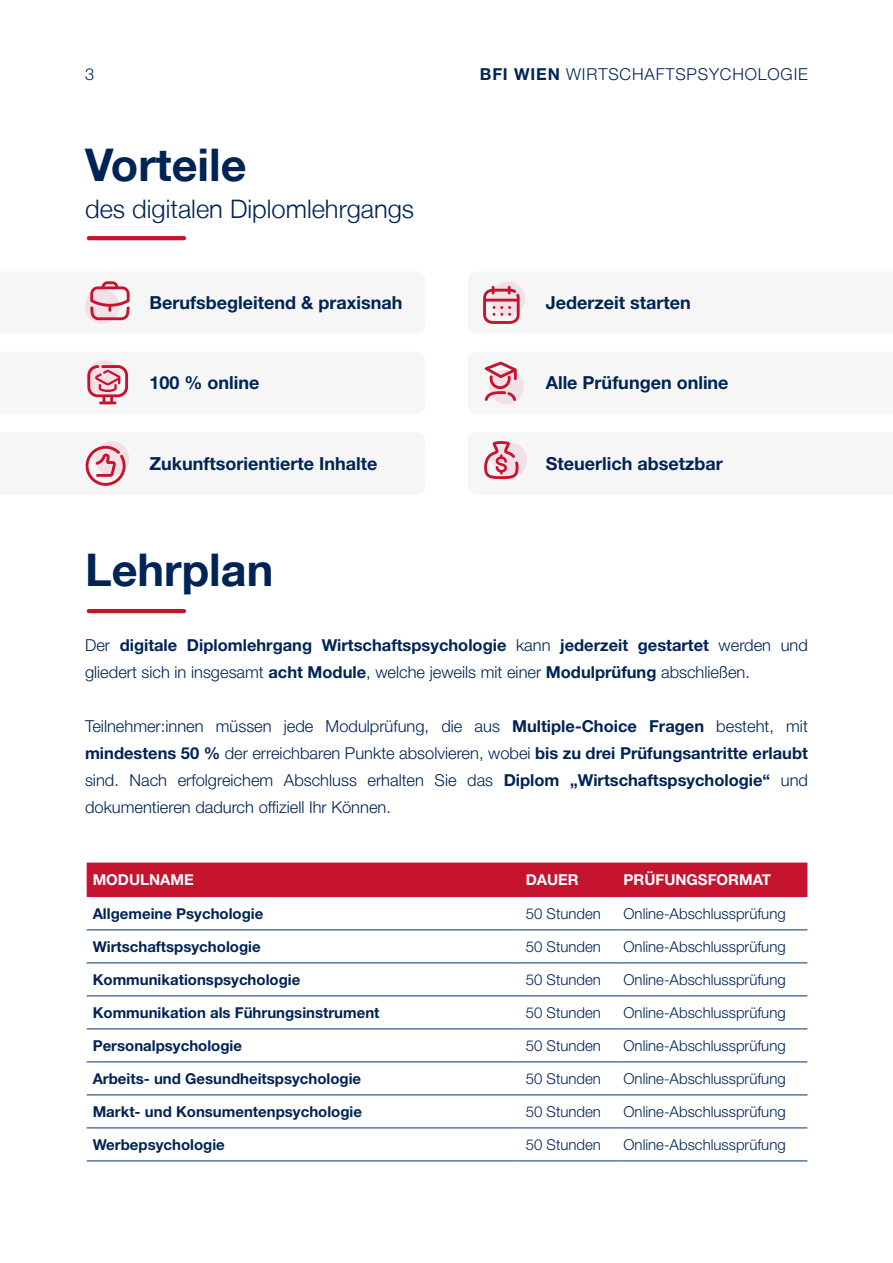
<style>
.page{position:relative;width:893px;height:1263px;background:#fff}
.page>*{position:absolute;margin:0;border:0;box-sizing:border-box;transform-origin:0 0}
.t1{font:700 45px "Helvetica Neue LT";color:#002455}
.t2{font:300 25.5px "Helvetica Neue LT";color:#002455}
.t3{font:700 18px "Helvetica Neue LT Std";color:#002455}
.t4{font:300 16.5px/27px "Helvetica Neue LT Std";color:#002455;text-align:justify}
.t5{font:700 16.5px/27px "Helvetica Neue LT Std";color:#002455}
.t6{font:300 16.5px "Helvetica Neue LT Std";letter-spacing:.05em;color:#002455}
.t7{font:300 15px "Helvetica Neue LT Std";color:#002455}
.t8{font:700 15px "Helvetica Neue LT Std";color:#002455}
.t9{font:700 15px "Helvetica Neue LT Std";color:#fff}
.s1{font-weight:700}
.s2{font-weight:300}
</style>
<div class="page">
<svg style="left:85px;top:281px;width:45px;height:43px"></svg>
<svg style="left:85px;top:441px;width:45px;height:45px"></svg>
<svg style="left:483px;top:281px;width:43px;height:43px"></svg>
<svg style="left:484px;top:441px;width:44px;height:39px"></svg>
<svg style="left:86px;top:360px;width:43px;height:45px"></svg>
<svg style="left:484px;top:361px;width:40px;height:44px"></svg>
<hr style="left:89px;top:609px;width:95px;height:4px;background:#c6142f">
<div style="left:87px;top:862px;width:720px;height:35px;background:#c6142f"></div>
<hr style="left:87px;top:930px;width:433px;height:1px;background:#00346f">
<hr style="left:87px;top:963px;width:433px;height:1px;background:#00346f">
<hr style="left:87px;top:996px;width:433px;height:1px;background:#00346f">
<hr style="left:87px;top:1029px;width:433px;height:1px;background:#00346f">
<hr style="left:87px;top:1062px;width:433px;height:1px;background:#00346f">
<hr style="left:87px;top:1095px;width:433px;height:1px;background:#00346f">
<hr style="left:520px;top:930px;width:97px;height:1px;background:#00346f">
<hr style="left:520px;top:963px;width:97px;height:1px;background:#00346f">
<hr style="left:520px;top:996px;width:97px;height:1px;background:#00346f">
<hr style="left:520px;top:1029px;width:97px;height:1px;background:#00346f">
<hr style="left:520px;top:1062px;width:97px;height:1px;background:#00346f">
<hr style="left:520px;top:1095px;width:97px;height:1px;background:#00346f">
<hr style="left:617px;top:930px;width:190px;height:1px;background:#00346f">
<hr style="left:617px;top:963px;width:190px;height:1px;background:#00346f">
<hr style="left:617px;top:996px;width:190px;height:1px;background:#00346f">
<hr style="left:617px;top:1029px;width:190px;height:1px;background:#00346f">
<hr style="left:617px;top:1062px;width:190px;height:1px;background:#00346f">
<hr style="left:617px;top:1095px;width:190px;height:1px;background:#00346f">
<hr style="left:87px;top:1128px;width:433px;height:1px;background:#00346f">
<hr style="left:87px;top:1161px;width:433px;height:1px;background:#00346f">
<hr style="left:520px;top:1128px;width:97px;height:1px;background:#00346f">
<hr style="left:520px;top:1161px;width:97px;height:1px;background:#00346f">
<hr style="left:617px;top:1128px;width:190px;height:1px;background:#00346f">
<hr style="left:617px;top:1161px;width:190px;height:1px;background:#00346f">
<hr style="left:89px;top:236px;width:95px;height:4px;background:#c6142f">
<p class="t4" style="left:85px;top:61px;width:11px">3</p>
<p class="t6" style="left:480px;top:64px;width:330px"><span class="s1">BFI WIEN</span> WIRTSCHAFTSPSYCHOLOGIE</p>
<h1 class="t1" style="left:85px;top:137px;width:163px">Vorteile</h1>
<h2 class="t2" style="left:85px;top:194px;width:331px">des digitalen Diplomlehrgangs</h2>
<p class="t3" style="left:150px;top:291px;width:254px">Berufsbegleitend &amp; praxisnah</p>
<p class="t3" style="left:546px;top:291px;width:147px">Jederzeit starten</p>
<p class="t3" style="left:150px;top:372px;width:111px">100 % online</p>
<p class="t3" style="left:546px;top:372px;width:184px">Alle Prüfungen online</p>
<p class="t3" style="left:150px;top:452px;width:229px">Zukunftsorientierte Inhalte</p>
<h1 class="t1" style="left:85px;top:542px;width:190px">Lehrplan</h1>
<p class="t3" style="left:546px;top:452px;width:178px">Steuerlich absetzbar</p>
<p class="t5" style="left:85px;top:631px;width:724px"><span class="s2">Der</span> digitale Diplomlehrgang Wirtschaftspsychologie <span class="s2">kann</span> jederzeit gestartet <span class="s2">werden und gliedert sich in insgesamt</span> acht Module<span class="s2">, welche jeweils mit einer</span> Modulprüfung <span class="s2">abschließen.</span></p>
<p class="t4" style="left:85px;top:712px;width:724px">Teilnehmer:innen müssen jede Modulprüfung, die aus <span class="s1">Multiple-Choice Fragen</span> besteht, mit <span class="s1">mindestens 50 %</span> der erreichbaren Punkte absolvieren, wobei <span class="s1">bis zu drei Prüfungsantritte erlaubt </span>sind. Nach erfolgreichem Abschluss erhalten Sie das <span class="s1">Diplom „Wirtschaftspsychologie“</span> und dokumentieren dadurch offiziell Ihr Können.</p>
<p class="t9" style="left:93px;top:870px;width:103px">MODULNAME</p>
<p class="t9" style="left:526px;top:870px;width:55px">DAUER</p>
<p class="t9" style="left:623px;top:870px;width:149px">PRÜFUNGSFORMAT</p>
<p class="t8" style="left:93px;top:904px;width:172px">Allgemeine Psychologie</p>
<p class="t7" style="left:526px;top:904px;width:77px">50 Stunden</p>
<p class="t7" style="left:623px;top:904px;width:164px">Online-Abschlussprüfung</p>
<p class="t8" style="left:93px;top:937px;width:170px">Wirtschaftspsychologie</p>
<p class="t7" style="left:526px;top:937px;width:77px">50 Stunden</p>
<p class="t7" style="left:623px;top:937px;width:164px">Online-Abschlussprüfung</p>
<p class="t8" style="left:93px;top:970px;width:209px">Kommunikationspsychologie</p>
<p class="t7" style="left:526px;top:970px;width:77px">50 Stunden</p>
<p class="t7" style="left:623px;top:970px;width:164px">Online-Abschlussprüfung</p>
<p class="t8" style="left:93px;top:1003px;width:288px">Kommunikation als Führungsinstrument</p>
<p class="t7" style="left:526px;top:1003px;width:77px">50 Stunden</p>
<p class="t7" style="left:623px;top:1003px;width:164px">Online-Abschlussprüfung</p>
<p class="t8" style="left:93px;top:1036px;width:151px">Personalpsychologie</p>
<p class="t7" style="left:526px;top:1036px;width:77px">50 Stunden</p>
<p class="t7" style="left:623px;top:1036px;width:164px">Online-Abschlussprüfung</p>
<p class="t8" style="left:93px;top:1069px;width:270px">Arbeits- und Gesundheitspsychologie</p>
<p class="t7" style="left:526px;top:1069px;width:77px">50 Stunden</p>
<p class="t7" style="left:623px;top:1069px;width:164px">Online-Abschlussprüfung</p>
<p class="t8" style="left:93px;top:1102px;width:271px">Markt- und Konsumentenpsychologie</p>
<p class="t7" style="left:526px;top:1102px;width:77px">50 Stunden</p>
<p class="t7" style="left:623px;top:1102px;width:164px">Online-Abschlussprüfung</p>
<p class="t8" style="left:93px;top:1135px;width:134px">Werbepsychologie</p>
<p class="t7" style="left:526px;top:1135px;width:77px">50 Stunden</p>
<p class="t7" style="left:623px;top:1135px;width:164px">Online-Abschlussprüfung</p>
</div>
